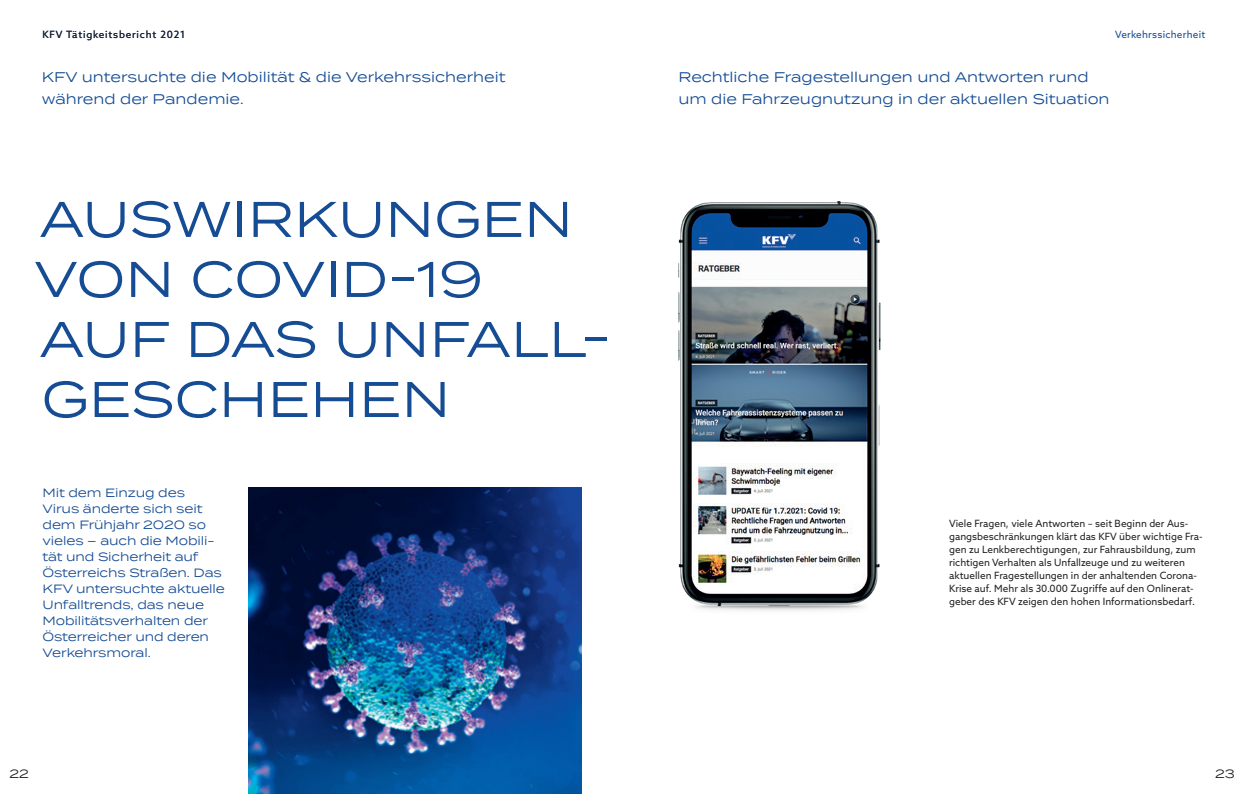
<style>
.page{position:relative;width:1248px;height:794px;background:#fff}
.page>*{position:absolute;margin:0;border:0;box-sizing:border-box;transform-origin:0 0}
.t1{font:50px/60px "Termina";color:#154c94}
.t2{font:14px/22px "Termina";color:#154c94}
.t3{font:12px/16px "Termina";letter-spacing:-.01em;color:#154c94}
.t4{font:12px "Termina";color:#231f20}
.t5{font:10px/13px "Azo Sans";color:#231f20}
.t6{font:10px "Azo Sans";letter-spacing:.08em;color:#231f20}
.t7{font:10px "Azo Sans";letter-spacing:.025em;color:#154c94}
</style>
<div class="page">
<img style="left:249px;top:488px;width:332px;height:306px">
<img style="left:678px;top:201px;width:203px;height:410px">
<p class="t6" style="left:43px;top:28px;width:144px">KFV Tätigkeitsbericht 2021</p>
<h2 class="t2" style="left:42px;top:65px;width:465px">KFV untersuchte die Mobilität &amp; die Verkehrssicherheit während der Pandemie.</h2>
<h1 class="t1" style="left:34px;top:187px;width:578px">AUSWIRKUNGEN<br>VON COVID-19<br>AUF DAS UNFALL-<br>GESCHEHEN</h1>
<p class="t3" style="left:43px;top:485px;width:184px">Mit dem Einzug des<br>Virus änderte sich seit dem Frühjahr 2020 so vieles – auch die Mobili&shy;tät und Sicherheit auf<br>Österreichs Straßen. Das<br>KFV untersuchte aktuelle<br>Unfalltrends, das neue<br>Mobilitätsverhalten der<br>Österreicher und deren<br>Verkehrsmoral.</p>
<p class="t4" style="left:9px;top:764px;width:21px">22</p>
<p class="t7" style="left:1115px;top:28px;width:92px">Verkehrssicherheit</p>
<h2 class="t2" style="left:678px;top:65px;width:432px">Rechtliche Fragestellungen und Antworten rund um die Fahrzeugnutzung in der aktuellen Situation</h2>
<p class="t5" style="left:949px;top:517px;width:255px">Viele Fragen, viele Antworten – seit Beginn der Aus&shy;gangsbeschränkungen klärt das KFV über wichtige Fra&shy;gen zu Lenkberechtigungen, zur Fahrausbildung, zum richtigen Verhalten als Unfallzeuge und zu weiteren aktuellen Fragestellungen in der anhaltenden Corona-Krise auf. Mehr als 30.000 Zugriffe auf den Onlinerat&shy;geber des KFV zeigen den hohen Informationsbedarf.</p>
<p class="t4" style="left:1214px;top:764px;width:21px">23</p>
</div>
